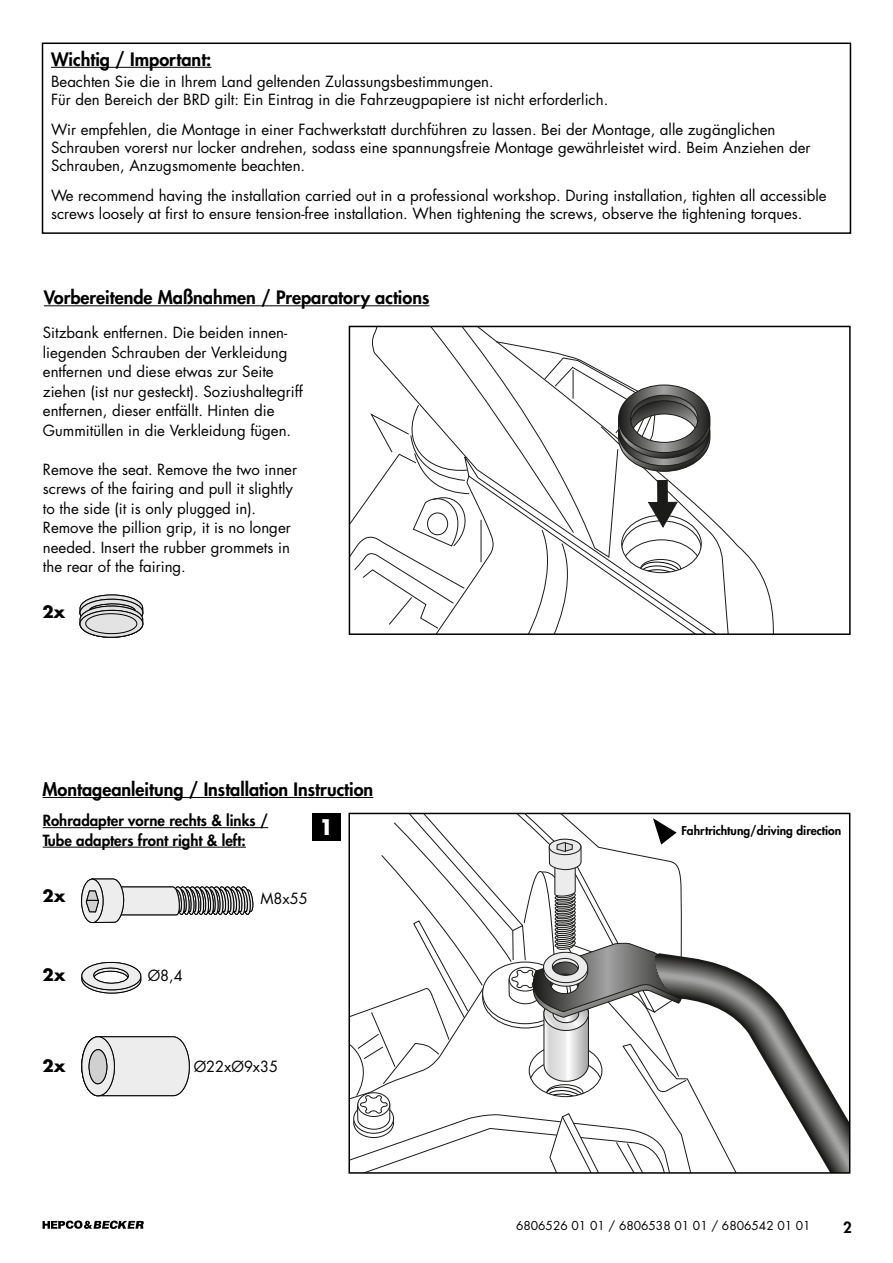
<style>
.page{position:relative;width:893px;height:1263px;background:#fff}
.page>*{position:absolute;margin:0;border:0;box-sizing:border-box;transform-origin:0 0}
.t1{font:700 21px "Futura Std";color:#fff}
.Headlines{font:800 18px "Futura Std";color:#000}
.t2{font:700 16.5px "Futura Std";color:#000}
.Fließtext{font:15px/19.5px "Futura Std";color:#000}
.t3{font:800 15px "Futura Std";color:#000}
.t4{font:12px "Futura Std";color:#000}
.t5{font:800 12px "Futura Std";color:#000}
</style>
<div class="page">
<svg style="left:43px;top:1220px;width:101px;height:9px"></svg>
<div style="left:42px;top:43px;width:809px;height:191px;border:2px solid #000"></div>
<svg style="left:771px;top:612px;width:3px;height:20px"></svg>
<svg style="left:352px;top:329px;width:378px;height:303px"></svg>
<div style="left:349px;top:326px;width:502px;height:309px;border:2px solid #000"></div>
<hr style="left:51px;top:67px;width:160px;height:1px;background:#000">
<hr style="left:43px;top:797px;width:330px;height:1px;background:#000">
<div style="left:312px;top:813px;width:29px;height:27px;background:#000"></div>
<hr style="left:43px;top:827px;width:225px;height:1px;background:#000">
<hr style="left:43px;top:847px;width:203px;height:1px;background:#000">
<svg style="left:349px;top:813px;width:501px;height:360px"></svg>
<svg style="left:81px;top:878px;width:173px;height:46px"></svg>
<svg style="left:81px;top:1036px;width:109px;height:61px;background:#d9d9d9"></svg>
<svg style="left:81px;top:961px;width:61px;height:33px"></svg>
<hr style="left:44px;top:305px;width:385px;height:1px;background:#000">
<svg style="left:79px;top:594px;width:65px;height:44px;background:#b5b5b5"></svg>
<p class="Headlines" style="left:51px;top:47px;width:162px">Wichtig / Important:</p>
<p class="Fließtext" style="left:51px;top:72px;width:444px">Beachten Sie die in Ihrem Land geltenden Zulassungsbestimmungen.</p>
<p class="Fließtext" style="left:51px;top:90px;width:559px">Für den Bereich der BRD gilt: Ein Eintrag in die Fahrzeugpapiere ist nicht erforderlich.</p>
<p class="Fließtext" style="left:51px;top:121px;width:761px;line-height:18px">Wir empfehlen, die Montage in einer Fachwerkstatt durchführen zu lassen. Bei der Montage, alle zugänglichen<br>Schrauben vorerst nur locker andrehen, sodass eine spannungsfreie Montage gewährleistet wird. Beim Anziehen der<br>Schrauben, Anzugsmomente beachten.</p>
<p class="Fließtext" style="left:51px;top:187px;width:777px;line-height:18px">We recommend having the installation carried out in a professional workshop. During installation, tighten all accessible screws loosely at first to ensure tension-free installation. When tightening the screws, observe the tightening torques.</p>
<p class="Headlines" style="left:44px;top:286px;width:387px">Vorbereitende Maßnahmen / Preparatory actions</p>
<p class="Fließtext" style="left:43px;top:323px;width:262px">Sitzbank entfernen. Die beiden innen&shy;liegenden Schrauben der Verkleidung entfernen und diese etwas zur Seite ziehen (ist nur gesteckt). Soziushaltegriff entfernen, dieser entfällt. Hinten die Gummitüllen in die Verkleidung fügen.</p>
<p class="Fließtext" style="left:43px;top:459px;width:256px">Remove the seat. Remove the two inner screws of the fairing and pull it slightly to the side (it is only plugged in).</p>
<p class="Fließtext" style="left:43px;top:518px;width:249px;text-align:justify">Remove the pillion grip, it is no longer needed. Insert the rubber grommets in the rear of the fairing.</p>
<p class="t2" style="left:42px;top:601px;width:25px">2x</p>
<p class="Headlines" style="left:43px;top:778px;width:332px">Montageanleitung / Installation Instruction</p>
<p class="t1" style="left:319px;top:813px;width:16px">1</p>
<p class="t3" style="left:43px;top:811px;width:227px">Rohradapter vorne rechts &amp; links /</p>
<p class="t3" style="left:43px;top:831px;width:205px">Tube adapters front right &amp; left:</p>
<p class="t2" style="left:43px;top:884px;width:25px">2x</p>
<p class="Fließtext" style="left:260px;top:888px;width:49px">M8x55</p>
<p class="t2" style="left:43px;top:964px;width:25px">2x</p>
<p class="t2" style="left:43px;top:1055px;width:25px">2x</p>
<p class="Fließtext" style="left:148px;top:966px;width:36px">Ø8,4</p>
<p class="Fließtext" style="left:194px;top:1057px;width:86px">Ø22xØ9x35</p>
<p class="t5" style="left:681px;top:823px;width:161px">Fahrtrichtung/driving direction</p>
<p class="t4" style="left:516px;top:1218px;width:296px">6806526 01 01 / 6806538 01 01 / 6806542 01 01</p>
<p class="t3" style="left:843px;top:1218px;width:10px">2</p>
</div>
